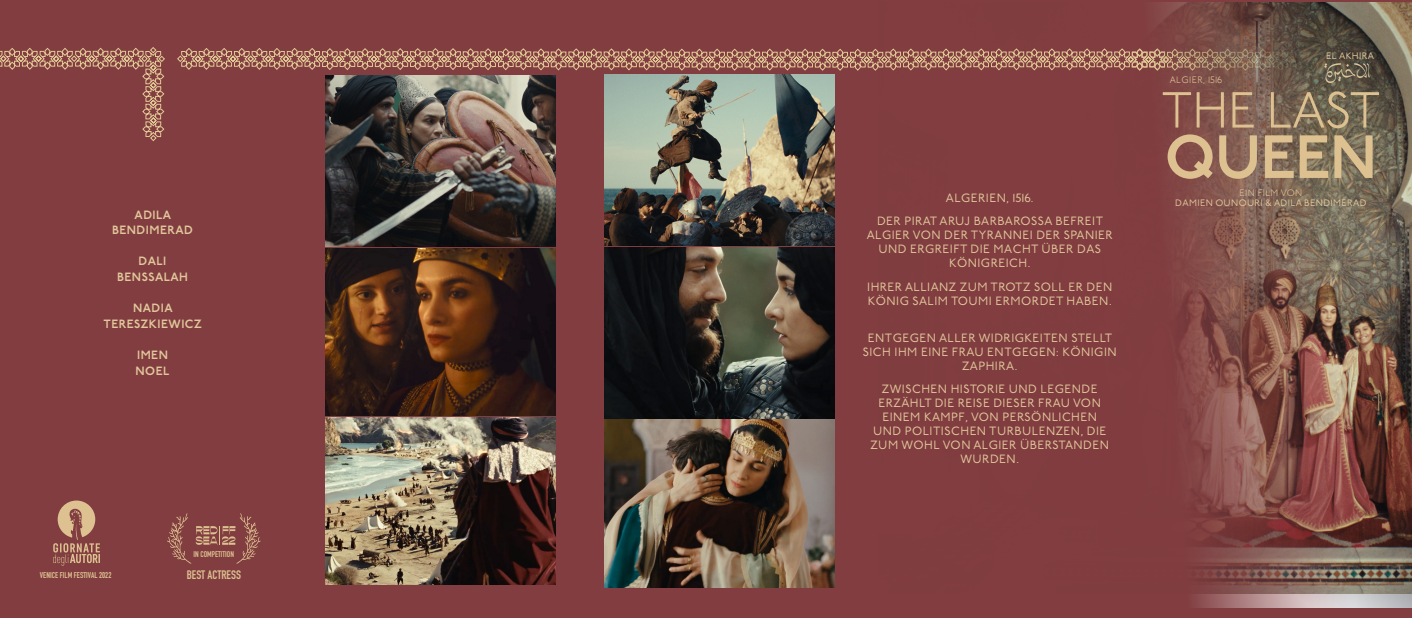
<style>
.page{position:relative;width:1412px;height:618px;background:#813d40}
.page>*{position:absolute;margin:0;border:0;box-sizing:border-box;transform-origin:0 0}
.t1{font:600 60.8px "P22 Underground";letter-spacing:-.01em;color:#ddc191}
.t2{font:300 50.6px "P22 Underground";letter-spacing:-.01em;color:#ddc191}
.t3{font:700 12.1px "DIN Condensed";color:#ddc191}
.t4{font:12px/14px "P22 Underground";letter-spacing:.04em;color:#e1c79b;text-align:center}
.t5{font:600 12px "P22 Underground";letter-spacing:.04em;color:#e1c79b}
.t6{font:9.3px "P22 Underground";letter-spacing:.04em;color:#e1c79b}
.t7{font:300 9.3px "P22 Underground";letter-spacing:.04em;color:#e1c79b}
.t8{font:700 8.3px "DIN Condensed";color:#ddc191}
.t9{font:700 8.2px "DIN Condensed";color:#ddc191}
</style>
<div class="page">
<svg style="left:177px;top:48px;width:701px;height:23px"></svg>
<svg style="left:0;top:47px;width:165px;height:95px"></svg>
<svg style="left:222px;top:513px;width:39px;height:51px"></svg>
<svg style="left:1195px;top:593px;width:217px;height:14px;background:#baa3a4"></svg>
<img style="left:878px;top:3px;width:534px;height:590px">
<img style="left:1324px;top:61px;width:48px;height:24px">
<img style="left:326px;top:249px;width:229px;height:335px">
<img style="left:605px;top:74px;width:229px;height:171px">
<img style="left:605px;top:247px;width:229px;height:171px">
<img style="left:605px;top:420px;width:229px;height:167px">
<img style="left:326px;top:76px;width:229px;height:171px">
<p class="t5" style="left:135px;top:208px;width:38px">ADILA</p>
<p class="t5" style="left:112px;top:223px;width:83px">BENDIMERAD</p>
<p class="t5" style="left:139px;top:254px;width:29px">DALI</p>
<p class="t5" style="left:117px;top:270px;width:72px">BENSSALAH</p>
<p class="t5" style="left:133px;top:301px;width:41px">NADIA</p>
<p class="t5" style="left:103px;top:317px;width:100px">TERESZKIEWICZ</p>
<p class="t5" style="left:137px;top:348px;width:32px">IMEN</p>
<p class="t5" style="left:136px;top:364px;width:35px">NOEL</p>
<p class="t9" style="left:194px;top:548px;width:42px">IN COMPETITION</p>
<p class="t8" style="left:40px;top:570px;width:73px">VENICE FILM FESTIVAL 2022</p>
<p class="t3" style="left:187px;top:567px;width:56px">BEST ACTRESS</p>
<p class="t4" style="left:946px;top:192px;width:90px">ALGERIEN, 1516.</p>
<p class="t4" style="left:867px;top:215px;width:247px">DER PIRAT ARUJ BARBAROSSA BEFREIT<br>ALGIER VON DER TYRANNEI DER SPANIER<br>UND ERGREIFT DIE MACHT ÜBER DAS<br>KÖNIGREICH.</p>
<p class="t4" style="left:867px;top:280px;width:247px;text-align:left">IHRER ALLIANZ ZUM TROTZ SOLL ER DEN<br>KÖNIG SALIM TOUMI ERMORDET HABEN.</p>
<p class="t4" style="left:863px;top:331px;width:255px">ENTGEGEN ALLER WIDRIGKEITEN STELLT<br>SICH IHM EINE FRAU ENTGEGEN: KÖNIGIN<br>ZAPHIRA.</p>
<p class="t4" style="left:870px;top:382px;width:240px">ZWISCHEN HISTORIE UND LEGENDE<br>ERZÄHLT DIE REISE DIESER FRAU VON<br>EINEM KAMPF, VON PERSÖNLICHEN<br>UND POLITISCHEN TURBULENZEN, DIE<br>ZUM WOHL VON ALGIER ÜBERSTANDEN<br>WURDEN.</p>
<p class="t7" style="left:1169px;top:75px;width:54px">ALGIER, 1516</p>
<p class="t6" style="left:1326px;top:51px;width:49px">EL AKHIRA</p>
<p class="t2" style="left:1161px;top:82px;width:221px">THE LAST</p>
<p class="t1" style="left:1165px;top:123px;width:214px">QUEEN</p>
<p class="t7" style="left:1239px;top:188px;width:64px">EIN FILM VON</p>
<p class="t6" style="left:1175px;top:198px;width:193px">DAMIEN OUNOURI &amp; ADILA BENDIMERAD</p>
</div>
